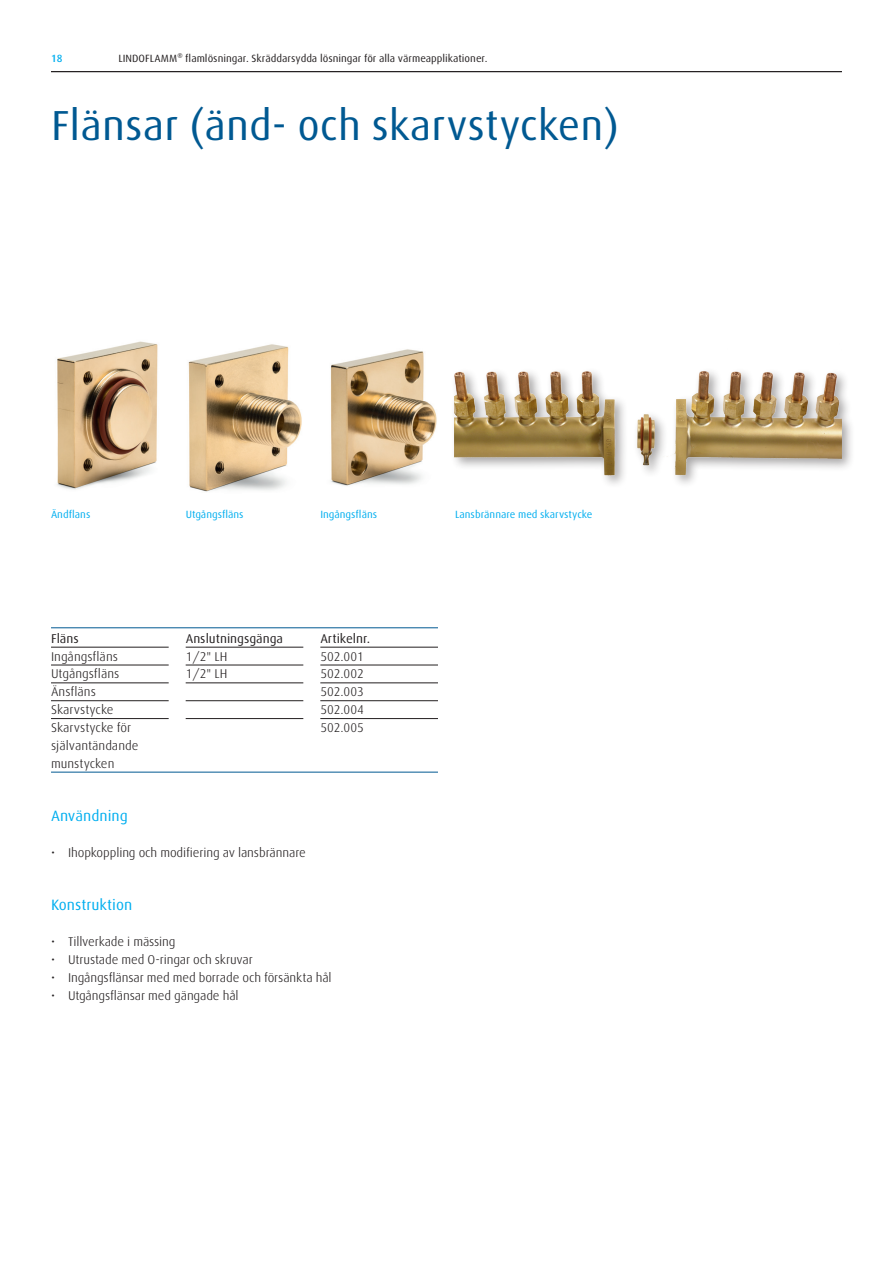
<style>
.page{position:relative;width:893px;height:1263px;background:#fff}
.page>*{position:absolute;margin:0;border:0;box-sizing:border-box;transform-origin:0 0}
._001D_Headline_28_Bl{font:42px "Linde Dax Global";color:#005992}
._002_Subhead_Cyan{font:15px "Linde Dax Global";color:#00aeef}
.T1_Copy{font:300 12.75px/17.9px "Linde Dax Global";letter-spacing:-.01em;color:#231f20}
.T1_Head{font:12.75px "Linde Dax Global";color:#231f20}
.t1{font:10.5px "Linde Dax Global";color:#231f20}
._005_Caption_Cyan{font:10.5px "Linde Dax Global";color:#00aeef}
.t2{font:500 10.5px "Linde Dax Global";color:#00aeef}
</style>
<div class="page">
<hr style="left:51px;top:71px;width:791px;height:1px;background:#231f20">
<div style="left:450px;top:366px;width:405px;height:123px;background:#231f20;opacity:.4"></div>
<img style="left:455px;top:366px;width:387px;height:123px">
<hr style="left:51px;top:627px;width:387px;height:1px;background:#005992">
<hr style="left:51px;top:772px;width:387px;height:1px;background:#005992">
<hr style="left:51px;top:647px;width:118px;height:1px;background:#231f20">
<hr style="left:51px;top:665px;width:118px;height:1px;background:#231f20">
<hr style="left:51px;top:683px;width:118px;height:1px;background:#231f20">
<hr style="left:51px;top:700px;width:118px;height:1px;background:#231f20">
<hr style="left:51px;top:718px;width:118px;height:1px;background:#231f20">
<hr style="left:186px;top:647px;width:117px;height:1px;background:#231f20">
<hr style="left:186px;top:665px;width:117px;height:1px;background:#231f20">
<hr style="left:186px;top:683px;width:117px;height:1px;background:#231f20">
<hr style="left:186px;top:700px;width:117px;height:1px;background:#231f20">
<hr style="left:186px;top:718px;width:117px;height:1px;background:#231f20">
<hr style="left:320px;top:647px;width:118px;height:1px;background:#231f20">
<hr style="left:320px;top:665px;width:118px;height:1px;background:#231f20">
<hr style="left:320px;top:683px;width:118px;height:1px;background:#231f20">
<hr style="left:320px;top:700px;width:118px;height:1px;background:#231f20">
<hr style="left:320px;top:718px;width:118px;height:1px;background:#231f20">
<img style="left:188px;top:344px;width:114px;height:148px">
<img style="left:57px;top:341px;width:101px;height:149px">
<img style="left:331px;top:349px;width:106px;height:137px">
<p class="t2" style="left:51px;top:52px;width:13px">18</p>
<p class="t1" style="left:118px;top:52px;width:371px">LINDOFLAMM® flamlösningar. Skräddarsydda lösningar för alla värmeapplikationer.</p>
<p class="_001D_Headline_28_Bl" style="left:51px;top:101px;width:570px">Flänsar (änd- och skarvstycken)</p>
<p class="_005_Caption_Cyan" style="left:51px;top:508px;width:41px">Ändflans</p>
<p class="_005_Caption_Cyan" style="left:186px;top:508px;width:60px">Utgångsfläns</p>
<p class="_005_Caption_Cyan" style="left:320px;top:508px;width:58px">Ingångsfläns</p>
<p class="_005_Caption_Cyan" style="left:455px;top:508px;width:139px">Lansbrännare med skarvstycke</p>
<p class="T1_Head" style="left:51px;top:631px;width:29px">Fläns</p>
<p class="T1_Copy" style="left:51px;top:647px;width:69px">Ingångsfläns</p>
<p class="T1_Copy" style="left:51px;top:665px;width:70px">Utgångsfläns</p>
<p class="T1_Copy" style="left:51px;top:683px;width:46px">Änsfläns</p>
<p class="T1_Copy" style="left:51px;top:701px;width:64px">Skarvstycke</p>
<p class="T1_Copy" style="left:51px;top:719px;width:89px">Skarvstycke för självantändande munstycken</p>
<p class="T1_Head" style="left:186px;top:631px;width:99px">Anslutningsgänga</p>
<p class="T1_Copy" style="left:186px;top:647px;width:43px">1/2" LH</p>
<p class="T1_Copy" style="left:186px;top:665px;width:43px">1/2" LH</p>
<p class="T1_Head" style="left:320px;top:631px;width:51px">Artikelnr.</p>
<p class="T1_Copy" style="left:320px;top:647px;width:45px">502.001</p>
<p class="T1_Copy" style="left:320px;top:665px;width:45px">502.002</p>
<p class="T1_Copy" style="left:320px;top:683px;width:45px">502.003</p>
<p class="T1_Copy" style="left:320px;top:701px;width:45px">502.004</p>
<p class="T1_Copy" style="left:320px;top:719px;width:45px">502.005</p>
<p class="_002_Subhead_Cyan" style="left:51px;top:807px;width:78px">Användning</p>
<p class="T1_Copy" style="left:51px;top:843px;width:256px">• Ihopkoppling och modifiering av lansbrännare</p>
<p class="_002_Subhead_Cyan" style="left:51px;top:896px;width:83px">Konstruktion</p>
<p class="T1_Copy" style="left:51px;top:933px;width:126px">• Tillverkade i mässing</p>
<p class="T1_Copy" style="left:51px;top:951px;width:203px">• Utrustade med O-ringar och skruvar</p>
<p class="T1_Copy" style="left:51px;top:968px;width:282px">• Ingångsflänsar med med borrade och försänkta hål</p>
<p class="T1_Copy" style="left:51px;top:986px;width:189px">• Utgångsflänsar med gängade hål</p>
</div>
